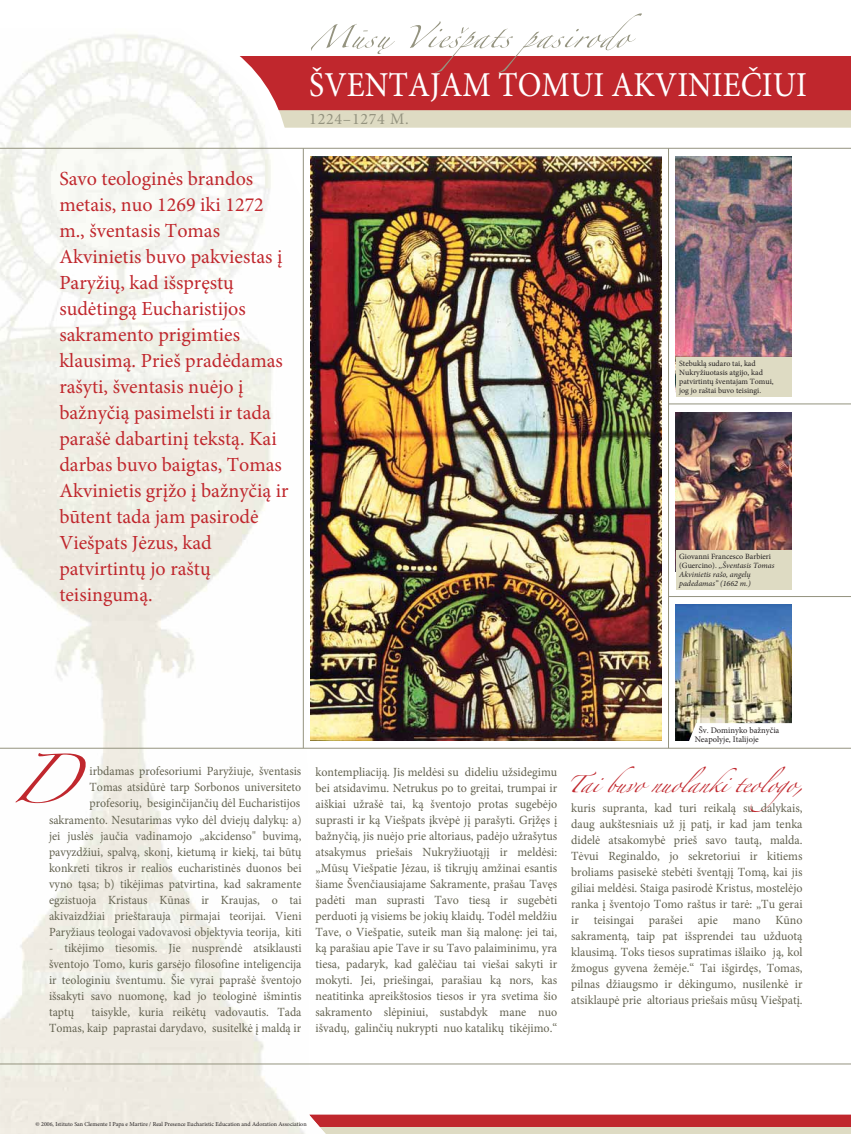
<style>
.page{position:relative;width:851px;height:1134px;background:#fff}
.page>*{position:absolute;margin:0;border:0;box-sizing:border-box;transform-origin:0 0}
.t1{font:italic 110px "Zapfino Extra LT One";color:#c0272d}
.t2{font:italic 50px "Zapfino Extra LT One";letter-spacing:.035em;color:#94937f}
.t3{font:italic 38px "Zapfino Extra LT One";color:#c0272d}
.t4{font:35px "Minion Pro";color:#fff;scale:.91 1}
.t5{font:20px/26px "Minion Pro";color:#c0272d}
.t6{font:16px "Minion Pro";letter-spacing:.045em;color:#94937f}
.t7{font:12.5px/16px "Minion Pro";color:#636250;text-align:justify;scale:.96 1}
.t8{font:12.5px/16px "Minion Pro";color:#636250;text-align:justify;scale:.95 1}
.t9{font:8.5px/9.5px "Minion Pro";color:#231f20}
.t10{font:8px/8.9px "Minion Pro";color:#231f20}
.t11{font:italic 8px/8.9px "Minion Pro";color:#231f20}
.t12{font:6px "Minion Pro";color:#231f20}
.s1{font-style:normal}
</style>
<div class="page">
<div style="left:303px;top:1114px;width:547px;height:18px;background:#c0272d"></div>
<div style="left:303px;top:1128px;width:547px;height:6px;background:#dedbc3"></div>
<div style="left:221px;top:57px;width:629px;height:54px;background:#c0272d"></div>
<div style="left:222px;top:110px;width:628px;height:18px;background:#dedbc3"></div>
<img style="left:0;top:34px;width:325px;height:1100px">
<hr style="left:0;top:748px;width:850px;height:1px;background:#94937f">
<hr style="left:0;top:148px;width:850px;height:1px;background:#94937f">
<hr style="left:0;top:1064px;width:850px;height:1px;background:#94937f">
<hr style="left:668px;top:148px;width:1px;height:600px;background:#94937f">
<hr style="left:303px;top:148px;width:1px;height:600px;background:#94937f">
<img style="left:675px;top:157px;width:116px;height:200px">
<img style="left:675px;top:412px;width:116px;height:138px">
<img style="left:310px;top:157px;width:351px;height:584px">
<img style="left:675px;top:604px;width:116px;height:137px">
<hr style="left:668px;top:404px;width:182px;height:1px;background:#94937f">
<hr style="left:668px;top:596px;width:182px;height:1px;background:#94937f">
<div style="left:675px;top:357px;width:116px;height:40px;background:#dedbc3"></div>
<div style="left:675px;top:550px;width:116px;height:39px;background:#dedbc3"></div>
<svg style="left:687px;top:723px;width:105px;height:18px"></svg>
<p class="t5" style="left:59px;top:166px;width:231px">Savo teologinės brandos metais, nuo 1269 iki 1272 m., šventasis Tomas<br>Akvinietis buvo pakviestas į<br>Paryžių, kad išspręstų sudėtingą Eucharistijos sakramento prigimties klausimą. Prieš pradėdamas rašyti, šventasis nuėjo į bažnyčią pasimelsti ir tada parašė dabartinį tekstą. Kai darbas buvo baigtas, Tomas<br>Akvinietis grįžo į bažnyčią ir būtent tada jam pasirodė<br>Viešpats Jėzus, kad patvirtintų jo raštų teisingumą.</p>
<h2 class="t2" style="left:310px;top:1px;width:341px">MūsųViešpatspasirodo</h2>
<h3 class="t4" style="left:309px;top:62px;width:548px">ŠVENTAJAM TOMUI AKVINIEČIUI</h3>
<p class="t6" style="left:309px;top:109px;width:101px">1224–1274 M.</p>
<p class="t10" style="left:679px;top:359px;width:96px">Stebuklą sudaro tai, kad<br>Nukryžiuotasis atgijo, kad patvirtintų šventajam Tomui, jog jo raštai buvo teisingi.</p>
<p class="t11" style="left:679px;top:552px;width:97px"><span class="s1">Giovanni Francesco Barbieri (Guercino).</span> ,,Šventasis Tomas<br>Akvinietis rašo, angelų padedamas” (1662 m.)</p>
<p class="t9" style="left:694px;top:725px;width:86px;text-indent:4px">Šv. Dominyko bažnyčia<br>Neapolyje, Italijoje</p>
<h1 class="t1" style="left:8px;top:700px;width:104px">D</h1>
<p class="t8" style="left:90px;top:763px;width:224px">irbdamas profesoriumi Paryžiuje, šventasis Tomas atsidūrė tarp Sorbonos universiteto profesorių, besiginčijančių dėl Eucharistijos</p>
<p class="t7" style="left:315px;top:764px;width:253px">kontempliaciją. Jis meldėsi su dideliu užsidegimu bei atsidavimu. Netrukus po to greitai, trumpai ir aiškiai užrašė tai, ką šventojo protas sugebėjo suprasti ir ką Viešpats įkvėpė jį parašyti. Grįžęs į bažnyčią, jis nuėjo prie altoriaus, padėjo užrašytus atsakymus priešais Nukryžiuotąjį ir meldėsi: „Mūsų Viešpatie Jėzau, iš tikrųjų amžinai esantis šiame Švenčiausiajame Sakramente, prašau Tavęs padėti man suprasti Tavo tiesą ir sugebėti perduoti ją visiems be jokių klaidų. Todėl meldžiu Tave, o Viešpatie, suteik man šią malonę: jei tai, ką parašiau apie Tave ir su Tavo palaiminimu, yra tiesa, padaryk, kad galėčiau tai viešai sakyti ir mokyti. Jei, priešingai, parašiau ką nors, kas neatitinka apreikštosios tiesos ir yra svetima šio sakramento slėpiniui, sustabdyk mane nuo išvadų, galinčių nukrypti nuo katalikų tikėjimo.“</p>
<p class="t8" style="left:49px;top:812px;width:267px">sakramento. Nesutarimas vyko dėl dviejų dalykų: a) jei juslės jaučia vadinamojo „akcidenso" buvimą, pavyzdžiui, spalvą, skonį, kietumą ir kiekį, tai būtų konkreti tikros ir realios eucharistinės duonos bei vyno tąsa; b) tikėjimas patvirtina, kad sakramente egzistuoja Kristaus Kūnas ir Kraujas, o tai akivaizdžiai prieštarauja pirmajai teorijai. Vieni Paryžiaus teologai vadovavosi objektyvia teorija, kiti</p>
<p class="t8" style="left:49px;top:940px;width:267px">- tikėjimo tiesomis. Jie nusprendė atsiklausti šventojo Tomo, kuris garsėjo filosofine inteligencija ir teologiniu šventumu. Šie vyrai paprašė šventojo išsakyti savo nuomonę, kad jo teologinė išmintis taptų</p>
<p class="t8" style="left:49px;top:1004px;width:267px;text-align:right">taisykle, kuria reikėtų vadovautis. Tada<br>Tomas, kaip paprastai darydavo, susitelkė į maldą ir</p>
<h3 class="t3" style="left:565px;top:757px;width:255px">Tai buvo nuolanki teologo,</h3>
<p class="t7" style="left:571px;top:800px;width:243px">kuris supranta, kad turi reikalą su dalykais, daug aukštesniais už jį patį, ir kad jam tenka didelė atsakomybė prieš savo tautą, malda.<br>Tėvui Reginaldo, jo sekretoriui ir kitiems broliams pasisekė stebėti šventąjį Tomą, kai jis giliai meldėsi. Staiga pasirodė Kristus, mostelėjo ranka į šventojo Tomo raštus ir tarė: „Tu gerai ir teisingai parašei apie mano Kūno sakramentą, taip pat išsprendei tau užduotą klausimą. Toks tiesos supratimas išlaiko ją, kol žmogus gyvena žemėje.“ Tai išgirdęs, Tomas, pilnas džiaugsmo ir dėkingumo, nusilenkė ir atsiklaupė prie altoriaus priešais mūsų Viešpatį.</p>
<p class="t12" style="left:36px;top:1120px;width:272px">© 2006, Istituto San Clemente I Papa e Martire / Real Presence Eucharistic Education and Adoration Association</p>
</div>
